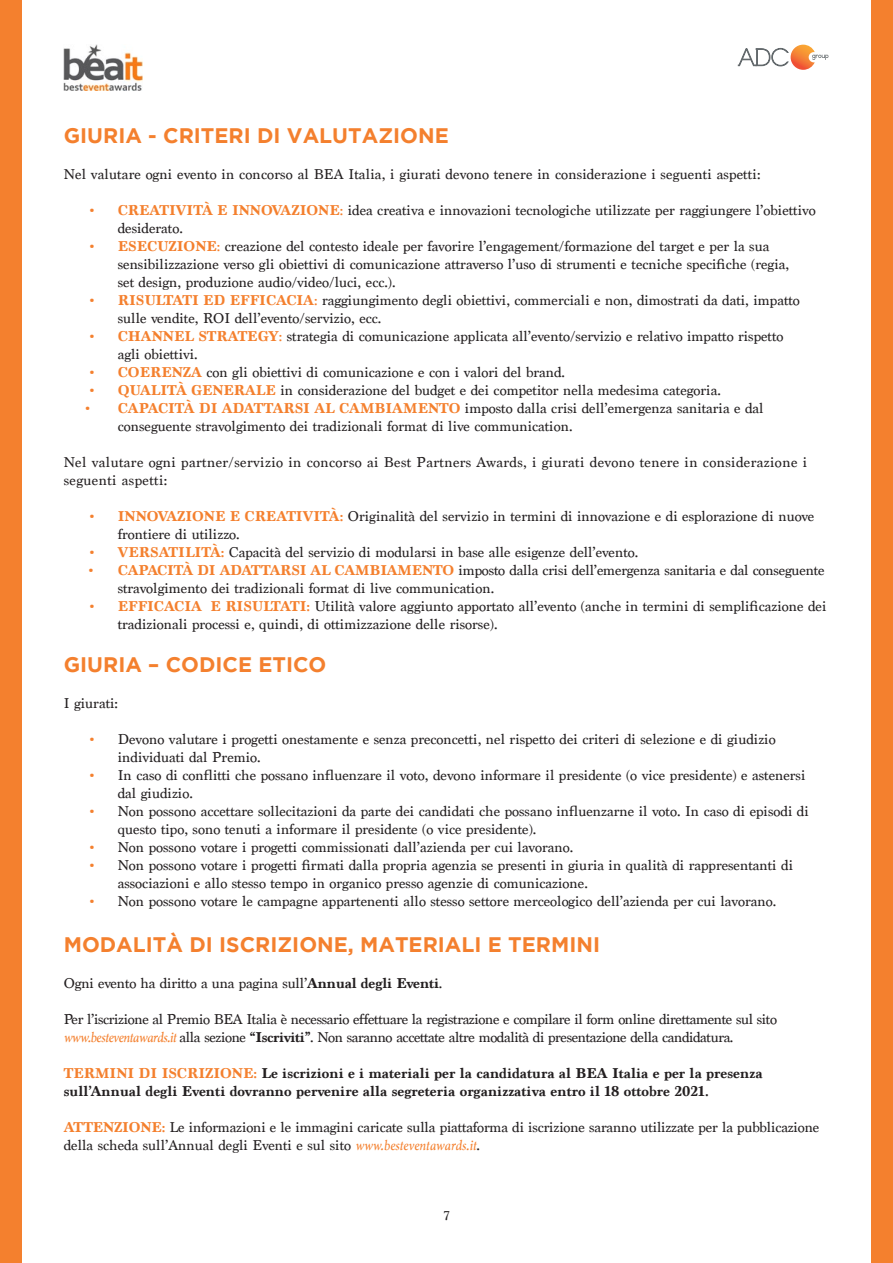
<style>
.page{position:relative;width:893px;height:1263px;background:#fff}
.page>*{position:absolute;margin:0;border:0;box-sizing:border-box;transform-origin:0 0}
.t1{font:700 21px "Gotham";color:#f4802e}
.t2{font:15px/18px "Marion";color:#231f20}
.t3{font:15px "Marion";letter-spacing:-.025em;color:#231f20}
.t4{font:700 15px "Marion";color:#231f20}
.t5{font:15px/18px "Marion";letter-spacing:.025em;color:#231f20}
.t6{font:13.5px "Marion";color:#231f20}
.s1{font-weight:700;color:#f4802e}
.s2{color:#f4802e}
.s3{font-weight:700}
.s4{font-style:italic;color:#f4802e}
</style>
<div class="page">
<div style="left:872px;top:0;width:21px;height:1263px;background:#f4802e"></div>
<div style="left:0;top:0;width:21px;height:1263px;background:#f4802e"></div>
<img style="left:64px;top:45px;width:78px;height:45px">
<svg style="left:737px;top:45px;width:91px;height:25px"></svg>
<p class="t1" style="left:64px;top:123px;width:386px">GIURIA - CRITERI DI VALUTAZIONE</p>
<p class="t2" style="left:64px;top:165px;width:698px">Nel valutare ogni evento in concorso al BEA Italia, i giurati devono tenere in considerazione i seguenti aspetti:</p>
<p class="t2" style="left:90px;top:201px;width:727px"><span class="s1">• CREATIVITÀ E INNOVAZIONE</span><span class="s2">:</span> idea creativa e innovazioni tecnologiche utilizzate per raggiungere l’obiettivo</p>
<p class="t2" style="left:118px;top:219px;width:67px">desiderato.</p>
<p class="t2" style="left:90px;top:237px;width:681px"><span class="s1">• ESECUZIONE</span><span class="s2">:</span> creazione del contesto ideale per favorire l’engagement/formazione del target e per la sua</p>
<p class="t2" style="left:118px;top:255px;width:673px">sensibilizzazione verso gli obiettivi di comunicazione attraverso l’uso di strumenti e tecniche specifiche (regia,</p>
<p class="t2" style="left:118px;top:273px;width:279px">set design, produzione audio/video/luci, ecc.).</p>
<p class="t2" style="left:90px;top:291px;width:712px"><span class="s1">• RISULTATI ED EFFICACIA</span><span class="s2">:</span> raggiungimento degli obiettivi, commerciali e non, dimostrati da dati, impatto</p>
<p class="t2" style="left:118px;top:309px;width:265px">sulle vendite, ROI dell’evento/servizio, ecc.</p>
<p class="t2" style="left:118px;top:327px;width:667px;text-indent:-28px"><span class="s1">• CHANNEL STRATEGY</span><span class="s2">:</span> strategia di comunicazione applicata all’evento/servizio e relativo impatto rispetto agli obiettivi.</p>
<p class="t2" style="left:90px;top:363px;width:477px"><span class="s1">• COERENZA</span> con gli obiettivi di comunicazione e con i valori del brand.</p>
<p class="t2" style="left:90px;top:381px;width:633px"><span class="s1">• QUALITÀ GENERALE</span> in considerazione del budget e dei competitor nella medesima categoria.</p>
<p class="t2" style="left:85px;top:399px;width:680px"><span class="s1">• CAPACITÀ DI ADATTARSI AL CAMBIAMENTO</span> imposto dalla crisi dell’emergenza sanitaria e dal</p>
<p class="t2" style="left:118px;top:417px;width:456px">conseguente stravolgimento dei tradizionali format di live communication.</p>
<p class="t5" style="left:64px;top:453px;width:745px">Nel valutare ogni partner/servizio in concorso ai Best Partners Awards, i giurati devono tenere in considerazione i seguenti aspetti:</p>
<p class="t2" style="left:90px;top:507px;width:726px"><span class="s1">• INNOVAZIONE E CREATIVITÀ:</span> Originalità del servizio in termini di innovazione e di esplorazione di nuove</p>
<p class="t2" style="left:118px;top:525px;width:123px">frontiere di utilizzo.</p>
<p class="t2" style="left:90px;top:543px;width:550px"><span class="s1">• VERSATILITÀ:</span> Capacità del servizio di modularsi in base alle esigenze dell’evento.</p>
<p class="t2" style="left:118px;top:561px;width:708px;text-indent:-29px"><span class="s1">• CAPACITÀ DI ADATTARSI AL CAMBIAMENTO</span> imposto dalla crisi dell’emergenza sanitaria e dal conseguente stravolgimento dei tradizionali format di live communication.</p>
<p class="t2" style="left:90px;top:597px;width:738px"><span class="s1">• EFFICACIA E RISULTATI:</span> Utilità valore aggiunto apportato all’evento (anche in termini di semplificazione dei</p>
<p class="t2" style="left:118px;top:615px;width:381px">tradizionali processi e, quindi, di ottimizzazione delle risorse).</p>
<p class="t1" style="left:64px;top:653px;width:264px">GIURIA – CODICE ETICO</p>
<p class="t2" style="left:64px;top:694px;width:56px">I giurati:</p>
<p class="t2" style="left:90px;top:730px;width:687px"><span class="s1">•</span> Devono valutare i progetti onestamente e senza preconcetti, nel rispetto dei criteri di selezione e di giudizio</p>
<p class="t2" style="left:118px;top:748px;width:144px">individuati dal Premio.</p>
<p class="t2" style="left:90px;top:766px;width:717px"><span class="s1">•</span> In caso di conflitti che possano influenzare il voto, devono informare il presidente (o vice presidente) e astenersi</p>
<p class="t2" style="left:118px;top:784px;width:77px">dal giudizio.</p>
<p class="t2" style="left:90px;top:802px;width:720px"><span class="s1">•</span> Non possono accettare sollecitazioni da parte dei candidati che possano influenzarne il voto. In caso di episodi di</p>
<p class="t2" style="left:118px;top:820px;width:420px">questo tipo, sono tenuti a informare il presidente (o vice presidente).</p>
<p class="t2" style="left:90px;top:838px;width:485px"><span class="s1">•</span> Non possono votare i progetti commissionati dall’azienda per cui lavorano.</p>
<p class="t2" style="left:90px;top:856px;width:705px"><span class="s1">•</span> Non possono votare i progetti firmati dalla propria agenzia se presenti in giuria in qualità di rappresentanti di</p>
<p class="t2" style="left:118px;top:874px;width:472px">associazioni e allo stesso tempo in organico presso agenzie di comunicazione.</p>
<p class="t2" style="left:90px;top:892px;width:688px"><span class="s1">•</span> Non possono votare le campagne appartenenti allo stesso settore merceologico dell’azienda per cui lavorano.</p>
<p class="t1" style="left:64px;top:932px;width:538px">MODALITÀ DI ISCRIZIONE, MATERIALI E TERMINI</p>
<p class="t2" style="left:64px;top:974px;width:380px">Ogni evento ha diritto a una pagina sull’<span class="s3">Annual degli Eventi</span>.</p>
<p class="t3" style="left:64px;top:1010px;width:715px">Per l’iscrizione al Premio BEA Italia è necessario effettuare la registrazione e compilare il form online direttamente sul sito</p>
<p class="t3" style="left:64px;top:1028px;width:671px"><span class="s4">www.besteventawards.it</span> alla sezione <span class="s3">“Iscriviti”</span>. Non saranno accettate altre modalità di presentazione della candidatura.</p>
<p class="t4" style="left:64px;top:1064px;width:700px"><span class="s2">TERMINI DI ISCRIZIONE:</span> Le iscrizioni e i materiali per la candidatura al BEA Italia e per la presenza</p>
<p class="t4" style="left:64px;top:1082px;width:646px">sull’Annual degli Eventi dovranno pervenire alla segreteria organizzativa entro il 18 ottobre 2021.</p>
<p class="t2" style="left:64px;top:1118px;width:757px"><span class="s1">ATTENZIONE:</span> Le informazioni e le immagini caricate sulla piattaforma di iscrizione saranno utilizzate per la pubblicazione della scheda sull’Annual degli Eventi e sul sito <span class="s4">www.besteventawards.it</span>.</p>
<p class="t6" style="left:444px;top:1208px;width:7px">7</p>
</div>
